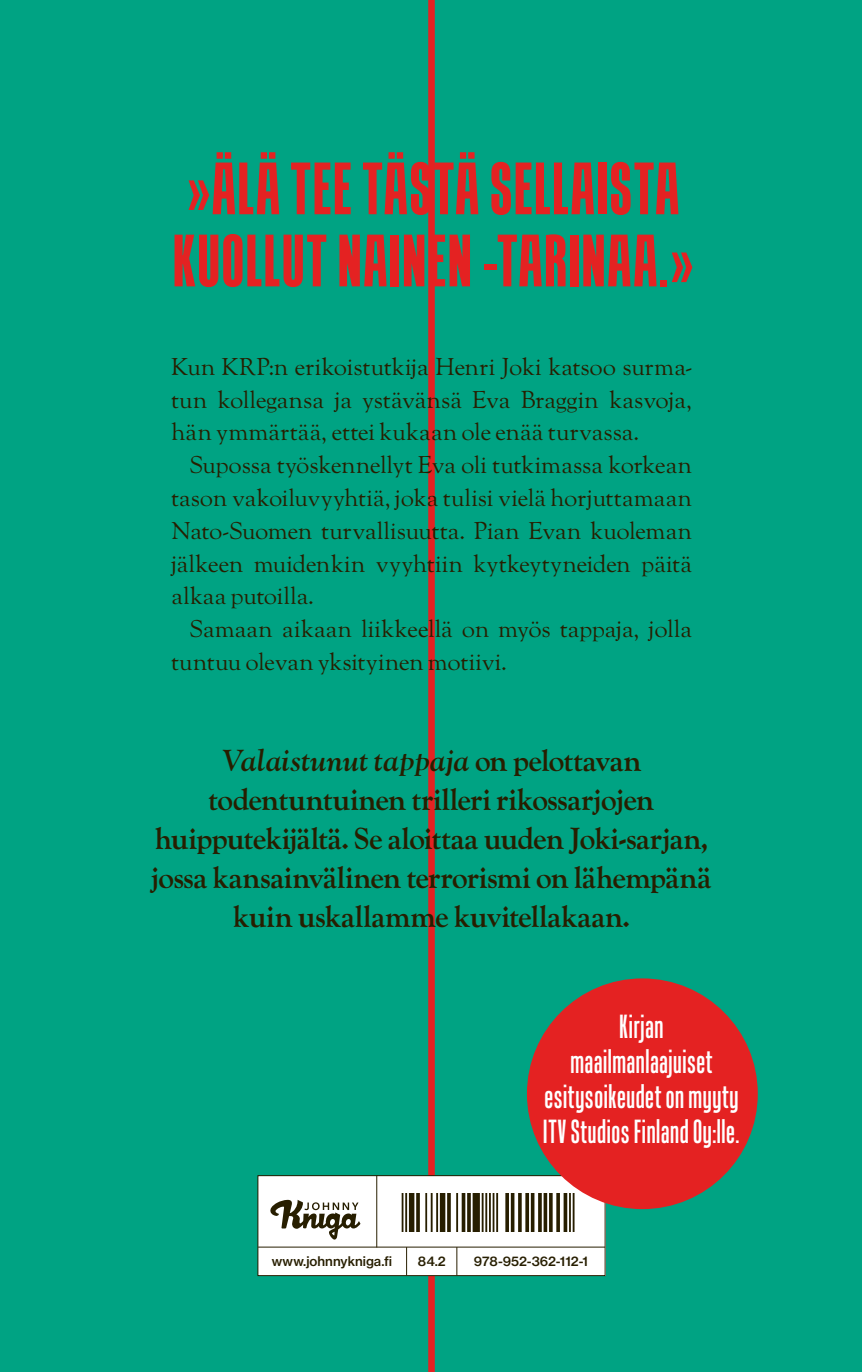
<style>
.page{position:relative;width:862px;height:1372px;background:#fff}
.page>*{position:absolute;margin:0;border:0;box-sizing:border-box;transform-origin:0 0}
.t1{font:700 67.73px/72px "Tandelle Rg";letter-spacing:.025em;color:#e42222}
.t2{font:58.05px "Viisas EAN Matala";color:#271e00}
.t3{font:30.6px/34.9px "Tandelle Rg";letter-spacing:.02em;color:#fff;text-align:center}
.t4{font:700 30.38px/38.9px "LTC Goudy Oldstyle Pro";letter-spacing:-.01em;color:#271e00;text-align:center}
.t5{font:24.07px/32.9px "LTC Goudy Oldstyle Pro";letter-spacing:-.01em;color:#271e00;text-align:justify}
.t6{font:13.05px "N Haas Grotesk TX Pro 65 Md";color:#271e00}
.s1{font-style:italic}
</style>
<div class="page">
<div style="left:0;top:0;width:861px;height:1371px;background:#00a383"></div>
<div style="left:428px;top:0;width:6px;height:1371px;background:#e42222"></div>
<div style="left:258px;top:1175px;width:346px;height:100px;background:#fff"></div>
<div style="left:257px;top:1175px;width:348px;height:100px;border:1px solid #271e00"></div>
<hr style="left:376px;top:1175px;width:1px;height:72px;background:#271e00">
<hr style="left:258px;top:1246px;width:346px;height:1px;background:#271e00">
<svg style="left:406px;top:1246px;width:1px;height:29px"></svg>
<svg style="left:270px;top:1199px;width:90px;height:40px"></svg>
<svg style="left:456px;top:1246px;width:1px;height:29px"></svg>
<div style="left:526px;top:978px;width:231px;height:230px;background:#e42222;border-radius:50%"></div>
<h1 class="t1" style="left:173px;top:152px;width:521px">»ÄLÄ TEE TÄSTÄ SELLAISTA<br>KUOLLUT NAINEN -TARINAA.»</h1>
<p class="t5" style="left:171px;top:350px;width:522px">Kun KRP:n erikoistutkija Henri Joki katsoo surma&shy;tun kollegansa ja ystävänsä Eva Braggin kasvoja, hän ymmärtää, ettei kukaan ole enää turvassa.</p>
<p class="t5" style="left:171px;top:449px;width:522px;text-indent:19px">Supossa työskennellyt Eva oli tutkimassa korkean tason vakoiluvyyhtiä, joka tulisi vielä horjuttamaan Nato-Suomen turvallisuutta. Pian Evan kuoleman jälkeen muidenkin vyyhtiin kytkeytyneiden päitä alkaa putoilla.</p>
<p class="t5" style="left:171px;top:612px;width:522px;text-indent:19px">Samaan aikaan liikkeellä on myös tappaja, jolla tuntuu olevan yksityinen motiivi.</p>
<p class="t4" style="left:151px;top:742px;width:562px"><span class="s1">Valaistunut tappaja</span> on pelottavan todentuntuinen trilleri rikossarjojen huipputekijältä. Se aloittaa uuden Joki-sarjan, jossa kansainvälinen terrorismi on lähempänä kuin uskallamme kuvitellakaan.</p>
<p class="t3" style="left:543px;top:1008px;width:198px">Kirjan<br>maailmanlaajuiset esitysoikeudet on myyty<br>ITV Studios Finland Oy:lle.</p>
<h2 class="t2" style="left:388px;top:1191px;width:187px">*9789523621121*</h2>
<p class="t6" style="left:272px;top:1252px;width:122px">www.johnnykniga.fi</p>
<p class="t6" style="left:418px;top:1253px;width:29px">84.2</p>
<p class="t6" style="left:473px;top:1252px;width:116px">978-952-362-112-1</p>
</div>
